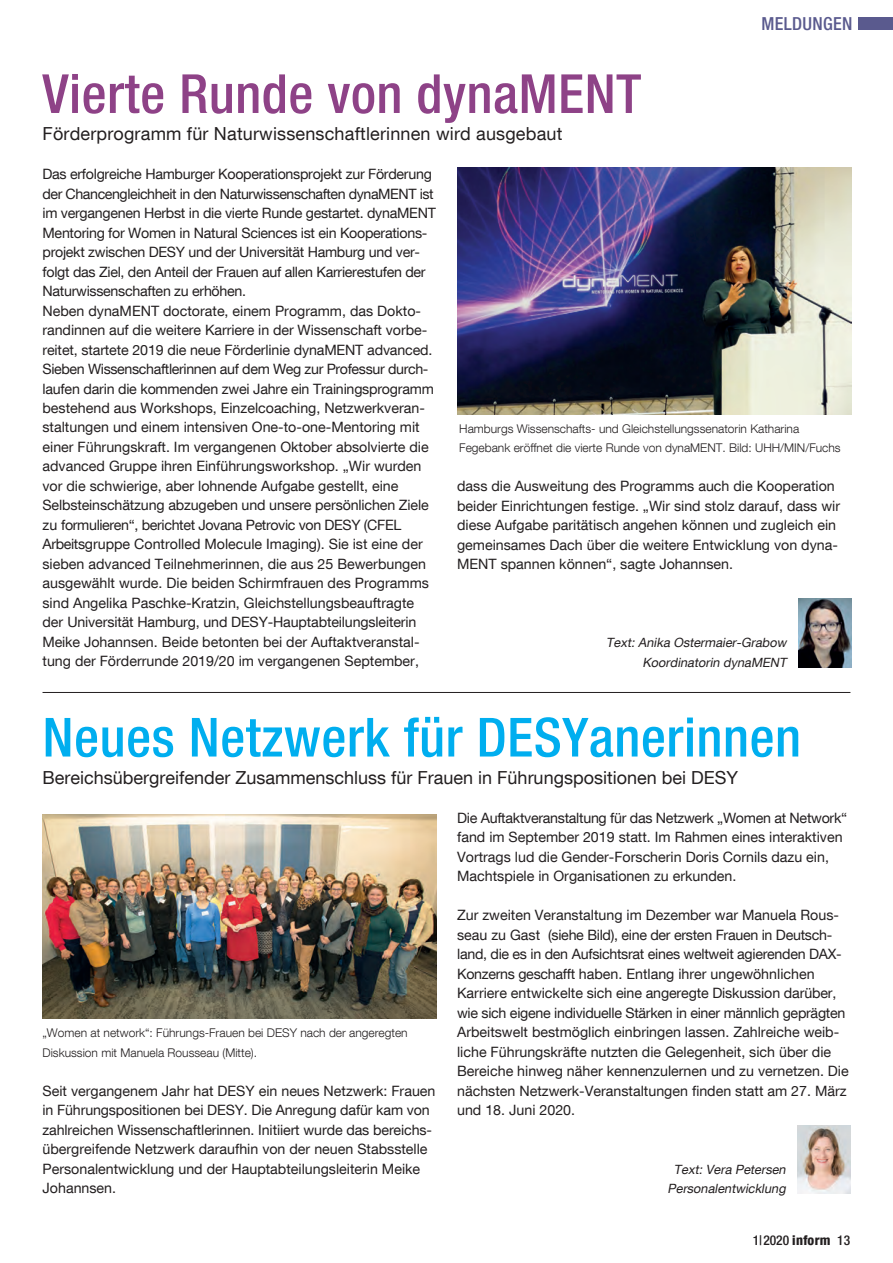
<style>
.page{position:relative;width:893px;height:1263px;background:#fff}
.page>*{position:absolute;margin:0;border:0;box-sizing:border-box;transform-origin:0 0}
.t1{font:54px "Desy Neue Helvetica 67 Cond M";letter-spacing:.01em;color:#00aeef}
.t2{font:54px "Desy Neue Helvetica 67 Cond M";letter-spacing:.01em;color:#8e4287}
.t3{font:18px "Desy Neue Helvetica 55 Roman";color:#231f20}
.t4{font:18px "Desy Neue Helvetica 67 Cond M";letter-spacing:.02em;color:#5a5a8e}
.t5{font:14.25px/19.5px "Desy Neue Helvetica 55 Roman";color:#231f20}
.t6{font:13.5px "Desy Neue Helvetica 67 Cond M";letter-spacing:-.005em;color:#231f20}
.t7{font:italic 12.75px/19.5px "Desy Neue Helvetica 55 Roman";color:#231f20;text-align:center}
.t8{font:300 12px/19.5px "Desy Neue Helvetica 45";color:#231f20}
.s1{font-family:"Desy Neue Helvetica 87 Cond H"}
</style>
<div class="page">
<div style="left:859px;top:17px;width:34px;height:13px;background:#5a5a8e"></div>
<img style="left:797px;top:1125px;width:53px;height:68px">
<img style="left:798px;top:599px;width:53px;height:68px">
<img style="left:457px;top:168px;width:394px;height:246px">
<hr style="left:43px;top:692px;width:807px;height:1px;background:#231f20">
<img style="left:43px;top:814px;width:394px;height:204px">
<h1 class="t2" style="left:43px;top:62px;width:600px">Vierte Runde von dynaMENT</h1>
<p class="t3" style="left:43px;top:122px;width:521px">Förderprogramm für Naturwissenschaftlerinnen wird ausgebaut</p>
<p class="t4" style="left:761px;top:13px;width:93px">MELDUNGEN</p>
<p class="t5" style="left:43px;top:164px;width:395px">Das erfolgreiche Hamburger Kooperationsprojekt zur Förderung der Chancengleichheit in den Naturwissenschaften dynaMENT ist im vergangenen Herbst in die vierte Runde gestartet. dynaMENT Mentoring for Women in Natural Sciences ist ein Kooperations&shy;projekt zwischen DESY und der Universität Hamburg und ver&shy;folgt das Ziel, den Anteil der Frauen auf allen Karrierestufen der Naturwissenschaften zu erhöhen.<br>Neben dynaMENT doctorate, einem Programm, das Dokto&shy;randinnen auf die weitere Karriere in der Wissenschaft vorbe&shy;reitet, startete 2019 die neue Förderlinie dynaMENT advanced.<br>Sieben Wissenschaftlerinnen auf dem Weg zur Professur durch&shy;laufen darin die kommenden zwei Jahre ein Trainingsprogramm bestehend aus Workshops, Einzelcoaching, Netzwerkveran&shy;staltungen und einem intensiven One-to-one-Mentoring mit einer Führungskraft. Im vergangenen Oktober absolvierte die advanced Gruppe ihren Einführungsworkshop. „Wir wurden vor die schwierige, aber lohnende Aufgabe gestellt, eine Selbsteinschätzung abzugeben und unsere persönlichen Ziele zu formulieren“, berichtet Jovana Petrovic von DESY (CFEL Arbeitsgruppe Controlled Molecule Imaging). Sie ist eine der sieben advanced Teilnehmerinnen, die aus 25 Bewerbungen ausgewählt wurde. Die beiden Schirmfrauen des Programms sind Angelika Paschke-Kratzin, Gleichstellungsbeauftragte der Universität Hamburg, und DESY-Hauptabteilungsleiterin Meike Johannsen. Beide betonten bei der Auftaktveranstal&shy;tung der Förderrunde 2019/20 im vergangenen September,</p>
<p class="t8" style="left:459px;top:418px;width:383px">Hamburgs Wissenschafts- und Gleichstellungssenatorin Katharina<br>Fegebank eröffnet die vierte Runde von dynaMENT. Bild: UHH/MIN/Fuchs</p>
<p class="t5" style="left:457px;top:476px;width:384px">dass die Ausweitung des Programms auch die Kooperation beider Einrichtungen festige. „Wir sind stolz darauf, dass wir diese Aufgabe paritätisch angehen können und zugleich ein gemeinsames Dach über die weitere Entwicklung von dyna-MENT spannen können“, sagte Johannsen.</p>
<p class="t7" style="left:606px;top:632px;width:184px;text-align:right">Text: Anika Ostermaier-Grabow<br>Koordinatorin dynaMENT</p>
<h1 class="t1" style="left:43px;top:705px;width:760px">Neues Netzwerk für DESYanerinnen</h1>
<p class="t3" style="left:43px;top:766px;width:697px">Bereichsübergreifender Zusammenschluss für Frauen in Führungspositionen bei DESY</p>
<p class="t8" style="left:43px;top:1023px;width:367px">„Women at network“: Führungs-Frauen bei DESY nach der angeregten<br>Diskussion mit Manuela Rousseau (Mitte).</p>
<p class="t5" style="left:43px;top:1080px;width:394px">Seit vergangenem Jahr hat DESY ein neues Netzwerk: Frauen in Führungspositionen bei DESY. Die Anregung dafür kam von zahlreichen Wissenschaftlerinnen. Initiiert wurde das bereichs&shy;übergreifende Netzwerk daraufhin von der neuen Stabsstelle Personalentwicklung und der Hauptabteilungsleiterin Meike Johannsen.</p>
<p class="t5" style="left:457px;top:807px;width:392px">Die Auftaktveranstaltung für das Netzwerk „Women at Network“ fand im September 2019 statt. Im Rahmen eines interaktiven Vortrags lud die Gender-Forscherin Doris Cornils dazu ein, Machtspiele in Organisationen zu erkunden.</p>
<p class="t5" style="left:457px;top:905px;width:393px">Zur zweiten Veranstaltung im Dezember war Manuela Rous&shy;seau zu Gast (siehe Bild), eine der ersten Frauen in Deutsch&shy;land, die es in den Aufsichtsrat eines weltweit agierenden DAX-Konzerns geschafft haben. Entlang ihrer ungewöhnlichen Karriere entwickelte sich eine angeregte Diskussion darüber, wie sich eigene individuelle Stärken in einer männlich geprägten Arbeitswelt bestmöglich einbringen lassen. Zahlreiche weib&shy;liche Führungskräfte nutzten die Gelegenheit, sich über die Bereiche hinweg näher kennenzulernen und zu vernetzen. Die nächsten Netzwerk-Veranstaltungen finden statt am 27. März und 18. Juni 2020.</p>
<p class="t7" style="left:668px;top:1159px;width:122px">Text: Vera Petersen<br>Personalentwicklung</p>
<p class="t6" style="left:753px;top:1232px;width:99px">1|2020 <span class="s1">inform</span> 13</p>
</div>
